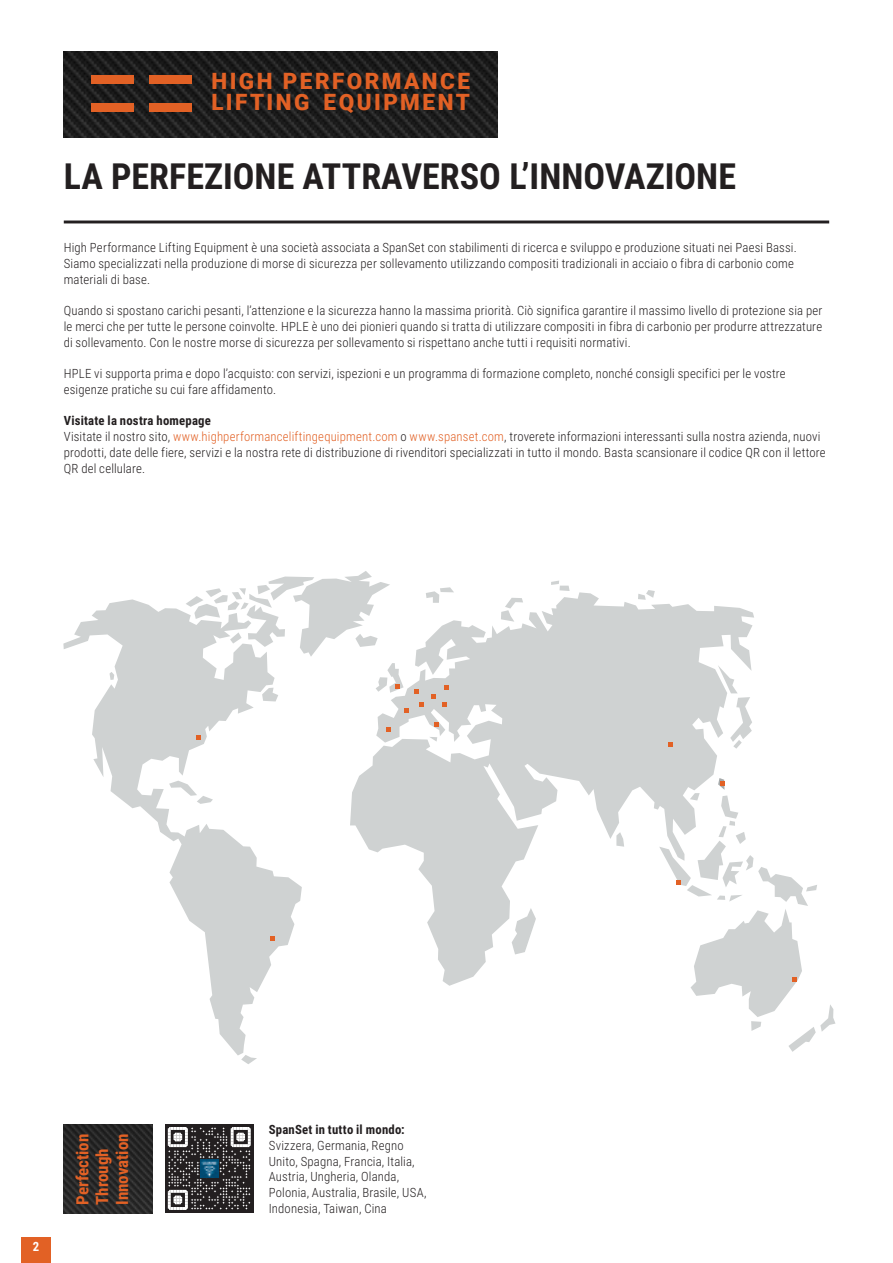
<style>
.page{position:relative;width:893px;height:1263px;background:#fff}
.page>*{position:absolute;margin:0;border:0;box-sizing:border-box;transform-origin:0 0}
._0-kop_1{font:700 36px "Roboto Condensed";color:#231f20}
.tabel_diap{font:900 22.5px "Roboto";letter-spacing:.11em;color:#e26125}
.tabel_diap-2{font:700 16.95px "Roboto Condensed";color:#e26125}
._1-tekst_italiaans{font:300 12.75px/15.8px "Roboto Condensed";letter-spacing:.015em;color:#231f20}
._3-TK{font:700 12.75px "Roboto Condensed";letter-spacing:.015em;color:#231f20}
.t1{font:700 12.75px "Roboto Condensed";color:#fff}
.s1{color:#e26125}
</style>
<div class="page">
<svg style="left:63px;top:599px;width:239px;height:456px"></svg>
<svg style="left:110px;top:672px;width:4px;height:8px"></svg>
<svg style="left:262px;top:688px;width:16px;height:13px"></svg>
<svg style="left:186px;top:571px;width:204px;height:86px"></svg>
<svg style="left:432px;top:587px;width:22px;height:5px"></svg>
<svg style="left:169px;top:781px;width:44px;height:23px"></svg>
<svg style="left:241px;top:1055px;width:16px;height:9px"></svg>
<svg style="left:350px;top:592px;width:404px;height:394px;fill:#cfd2d2"></svg>
<svg style="left:429px;top:737px;width:8px;height:4px"></svg>
<svg style="left:501px;top:598px;width:22px;height:24px"></svg>
<svg style="left:551px;top:581px;width:19px;height:10px"></svg>
<svg style="left:638px;top:590px;width:17px;height:10px"></svg>
<svg style="left:718px;top:665px;width:34px;height:84px"></svg>
<svg style="left:616px;top:832px;width:8px;height:15px"></svg>
<svg style="left:512px;top:908px;width:24px;height:46px"></svg>
<svg style="left:196px;top:735px;width:5px;height:4px"></svg>
<svg style="left:270px;top:936px;width:5px;height:4px"></svg>
<svg style="left:668px;top:742px;width:5px;height:4px"></svg>
<svg style="left:386px;top:727px;width:5px;height:5px"></svg>
<svg style="left:376px;top:663px;width:28px;height:30px"></svg>
<svg style="left:434px;top:722px;width:5px;height:5px"></svg>
<svg style="left:404px;top:708px;width:5px;height:5px"></svg>
<svg style="left:414px;top:689px;width:5px;height:5px"></svg>
<svg style="left:419px;top:702px;width:5px;height:5px"></svg>
<svg style="left:431px;top:694px;width:5px;height:5px"></svg>
<svg style="left:442px;top:702px;width:5px;height:5px"></svg>
<svg style="left:444px;top:685px;width:4px;height:5px"></svg>
<svg style="left:659px;top:778px;width:176px;height:274px"></svg>
<img style="left:64px;top:1124px;width:89px;height:89px">
<img style="left:64px;top:52px;width:433px;height:85px">
<div style="left:149px;top:75px;width:42px;height:9px;background:#e26125"></div>
<div style="left:91px;top:75px;width:43px;height:9px;background:#e26125"></div>
<div style="left:91px;top:103px;width:43px;height:8px;background:#e26125"></div>
<div style="left:149px;top:103px;width:42px;height:8px;background:#e26125"></div>
<hr style="left:64px;top:221px;width:765px;height:2px;background:#231f20">
<div style="left:165px;top:1124px;width:89px;height:89px;background:#231f20"></div>
<svg style="left:168px;top:1127px;width:83px;height:83px"></svg>
<img style="left:200px;top:1160px;width:18px;height:17px">
<div style="left:21px;top:1237px;width:30px;height:26px;background:#e26125"></div>
<p class="tabel_diap" style="left:212px;top:65px;width:260px">HIGH PERFORMANCE</p>
<p class="tabel_diap" style="left:212px;top:86px;width:260px">LIFTING EQUIPMENT</p>
<p class="_0-kop_1" style="left:64px;top:151px;width:674px">LA PERFEZIONE ATTRAVERSO L’INNOVAZIONE</p>
<p class="_1-tekst_italiaans" style="left:64px;top:239px;width:734px">High Performance Lifting Equipment è una società associata a SpanSet con stabilimenti di ricerca e sviluppo e produzione situati nei Paesi Bassi.<br>Siamo specializzati nella produzione di morse di sicurezza per sollevamento utilizzando compositi tradizionali in acciaio o fibra di carbonio come materiali di base.</p>
<p class="_1-tekst_italiaans" style="left:64px;top:302px;width:760px;text-align:justify">Quando si spostano carichi pesanti, l’attenzione e la sicurezza hanno la massima priorità. Ciò significa garantire il massimo livello di protezione sia per le merci che per tutte le persone coinvolte. HPLE è uno dei pionieri quando si tratta di utilizzare compositi in fibra di carbonio per produrre attrezzature di sollevamento. Con le nostre morse di sicurezza per sollevamento si rispettano anche tutti i requisiti normativi.</p>
<p class="_1-tekst_italiaans" style="left:64px;top:365px;width:723px">HPLE vi supporta prima e dopo l’acquisto: con servizi, ispezioni e un programma di formazione completo, nonché consigli specifici per le vostre esigenze pratiche su cui fare affidamento.</p>
<p class="_3-TK" style="left:64px;top:412px;width:149px">Visitate la nostra homepage</p>
<p class="_1-tekst_italiaans" style="left:64px;top:428px;width:763px">Visitate il nostro sito, <span class="s1">www.highperformanceliftingequipment.com</span> o <span class="s1">www.spanset.com</span>, troverete informazioni interessanti sulla nostra azienda, nuovi prodotti, date delle fiere, servizi e la nostra rete di distribuzione di rivenditori specializzati in tutto il mondo. Basta scansionare il codice QR con il lettore<br>QR del cellulare.</p>
<p class="t1" style="left:33px;top:1238px;width:8px">2</p>
<p class="tabel_diap-2" style="left:110px;top:1205px;width:73px;rotate:-90deg">Innovation</p>
<p class="tabel_diap-2" style="left:71px;top:1205px;width:72px;rotate:-90deg">Perfection</p>
<p class="tabel_diap-2" style="left:90px;top:1205px;width:58px;rotate:-90deg">Through</p>
<p class="_3-TK" style="left:269px;top:1121px;width:138px">SpanSet in tutto il mondo:</p>
<p class="_1-tekst_italiaans" style="left:269px;top:1137px;width:159px">Svizzera, Germania, Regno<br>Unito, Spagna, Francia, Italia,<br>Austria, Ungheria, Olanda,<br>Polonia, Australia, Brasile, USA,<br>Indonesia, Taiwan, Cina</p>
</div>
